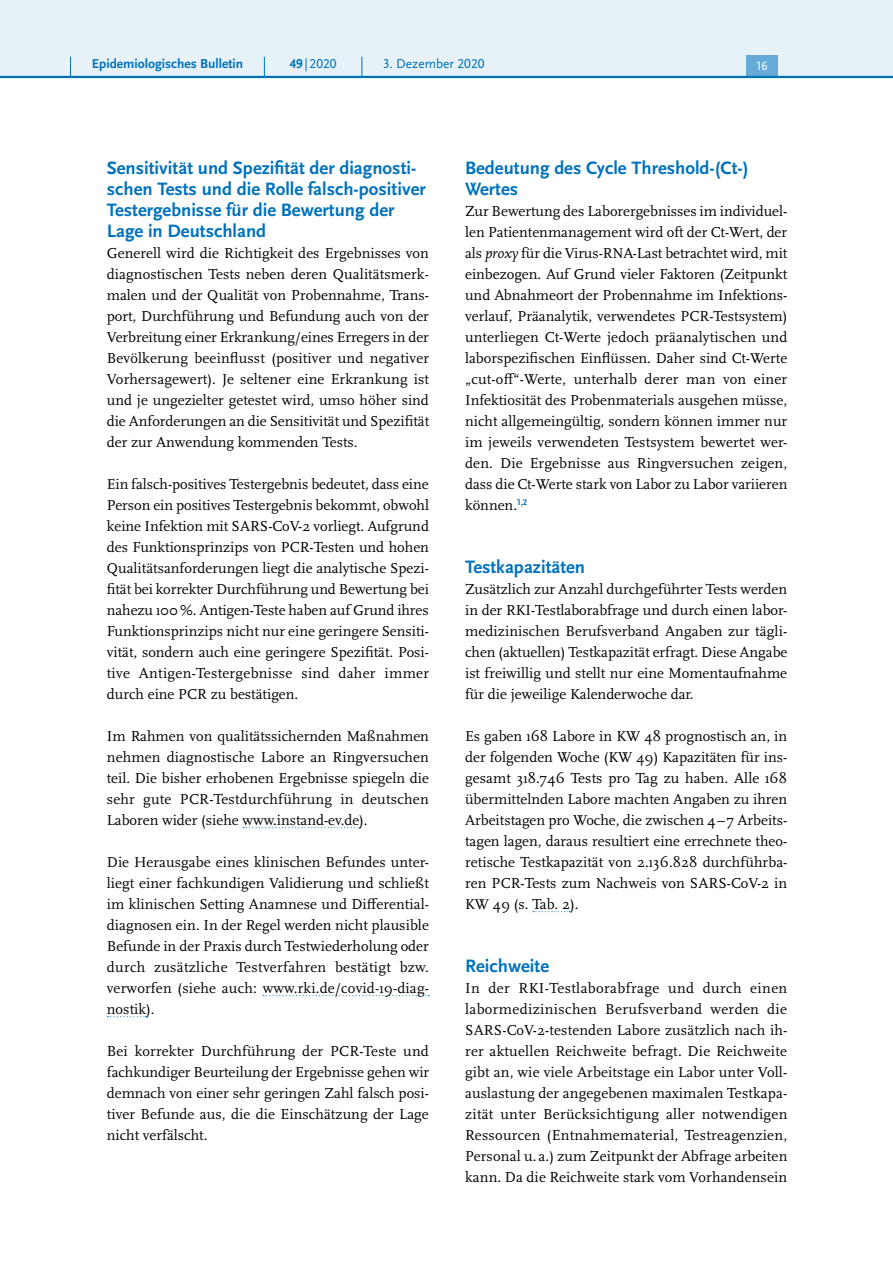
<style>
.page{position:relative;width:893px;height:1263px;background:#fff}
.page>*{position:absolute;margin:0;border:0;box-sizing:border-box;transform-origin:0 0}
.t1{font:700 18.75px/21px "Scala Sans Pro";color:#0072bc}
.t2{font:15px/21px "Scala Pro";color:#000;text-align:justify}
.t3{font:700 13.5px "Scala Sans Pro";color:#0072bc}
.t4{font:13.5px "Scala Sans Pro";color:#0072bc}
.t5{font:12.45px "Scala Sans Pro";color:#fff}
.s1{font-weight:700}
.s2{font-style:italic}
</style>
<div class="page">
<svg style="left:243px;top:827px;width:117px;height:1px"></svg>
<svg style="left:263px;top:995px;width:166px;height:1px"></svg>
<svg style="left:107px;top:1016px;width:40px;height:1px"></svg>
<svg style="left:533px;top:911px;width:37px;height:1px"></svg>
<div style="left:0;top:0;width:893px;height:77px;background:#e6f1f8"></div>
<div style="left:746px;top:55px;width:32px;height:21px;background:#66aad7"></div>
<hr style="left:0;top:76px;width:893px;height:2px;background:#0072bc">
<svg style="left:70px;top:57px;width:1px;height:19px"></svg>
<svg style="left:264px;top:57px;width:1px;height:19px"></svg>
<svg style="left:362px;top:57px;width:1px;height:19px"></svg>
<p class="t3" style="left:92px;top:55px;width:153px">Epidemiologisches Bulletin</p>
<p class="t4" style="left:290px;top:55px;width:48px"><span class="s1">49</span>|2020</p>
<p class="t4" style="left:383px;top:55px;width:103px">3. Dezember 2020</p>
<p class="t5" style="left:757px;top:59px;width:13px">16</p>
<p class="t1" style="left:107px;top:157px;width:320px">Sensitivität und Spezifität der diagnosti&shy;schen Tests und die Rolle falsch-positiver Testergebnisse für die Bewertung der Lage in Deutschland</p>
<p class="t2" style="left:107px;top:242px;width:324px">Generell wird die Richtigkeit des Ergebnisses von diagnostischen Tests neben deren Qualitätsmerk&shy;malen und der Qualität von Probennahme, Trans&shy;port, Durchführung und Befundung auch von der Verbreitung einer Erkrankung/eines Erregers in der Bevölkerung beeinflusst (positiver und negativer Vorhersagewert). Je seltener eine Erkrankung ist und je ungezielter getestet wird, umso höher sind die Anforderungen an die Sensitivität und Spezifität der zur Anwendung kommenden Tests.</p>
<p class="t2" style="left:107px;top:473px;width:324px">Ein falsch-positives Testergebnis bedeutet, dass eine Person ein positives Testergebnis bekommt, obwohl keine Infektion mit SARS-CoV-2 vorliegt. Aufgrund des Funktionsprinzips von PCR-Testen und hohen Qualitätsanforderungen liegt die analytische Spezi&shy;fität bei korrekter Durchführung und Bewertung bei nahezu 100%. Antigen-Teste haben auf Grund ihres Funktionsprinzips nicht nur eine geringere Sensiti&shy;vität, sondern auch eine geringere Spezifität. Posi&shy;tive Antigen-Testergebnisse sind daher immer durch eine PCR zu bestätigen.</p>
<p class="t2" style="left:107px;top:725px;width:324px">Im Rahmen von qualitätssichernden Maßnahmen nehmen diagnostische Labore an Ringversuchen teil. Die bisher erhobenen Ergebnisse spiegeln die sehr gute PCR-Testdurchführung in deutschen Laboren wider (siehe www.instand-ev.de).</p>
<p class="t2" style="left:107px;top:851px;width:324px">Die Herausgabe eines klinischen Befundes unter&shy;liegt einer fachkundigen Validierung und schließt im klinischen Setting Anamnese und Differential&shy;diagnosen ein. In der Regel werden nicht plausible Befunde in der Praxis durch Testwiederholung oder durch zusätzliche Testverfahren bestätigt bzw. verworfen (siehe auch: www.rki.de/covid-19-diag&shy;nostik).</p>
<p class="t2" style="left:107px;top:1040px;width:324px">Bei korrekter Durchführung der PCR-Teste und fachkundiger Beurteilung der Ergebnisse gehen wir demnach von einer sehr geringen Zahl falsch posi&shy;tiver Befunde aus, die die Einschätzung der Lage nicht verfälscht.</p>
<p class="t1" style="left:465px;top:157px;width:285px">Bedeutung des Cycle Threshold-(Ct-)<br>Wertes</p>
<p class="t2" style="left:465px;top:200px;width:324px">Zur Bewertung des Laborergebnisses im individuel&shy;len Patientenmanagement wird oft der Ct-Wert, der als <span class="s2">proxy</span> für die Virus-RNA-Last betrachtet wird, mit einbezogen. Auf Grund vieler Faktoren (Zeitpunkt und Abnahmeort der Probennahme im Infektions&shy;verlauf, Präanalytik, verwendetes PCR-Testsystem) unterliegen Ct-Werte jedoch präanalytischen und laborspezifischen Einflüssen. Daher sind Ct-Werte „cut-off“-Werte, unterhalb derer man von einer Infektiosität des Probenmaterials ausgehen müsse, nicht allgemeingültig, sondern können immer nur im jeweils verwendeten Testsystem bewertet wer&shy;den. Die Ergebnisse aus Ringversuchen zeigen, dass die Ct-Werte stark von Labor zu Labor variieren können.<sup>1,2</sup></p>
<p class="t1" style="left:465px;top:556px;width:122px">Testkapazitäten</p>
<p class="t2" style="left:465px;top:578px;width:324px">Zusätzlich zur Anzahl durchgeführter Tests werden in der RKI-Testlaborabfrage und durch einen labor&shy;medizinischen Berufsverband Angaben zur tägli&shy;chen (aktuellen) Testkapazität erfragt. Diese Angabe ist freiwillig und stellt nur eine Momentaufnahme für die jeweilige Kalenderwoche dar.</p>
<p class="t2" style="left:465px;top:725px;width:324px">Es gaben 168 Labore in KW 48 prognostisch an, in der folgenden Woche (KW 49) Kapazitäten für ins&shy;gesamt 318.746 Tests pro Tag zu haben. Alle 168 übermittelnden Labore machten Angaben zu ihren Arbeitstagen pro Woche, die zwischen 4–7 Arbeits&shy;tagen lagen, daraus resultiert eine errechnete theo&shy;retische Testkapazität von 2.136.828 durchführba&shy;ren PCR-Tests zum Nachweis von SARS-CoV-2 in KW 49 (s. Tab. 2).</p>
<p class="t1" style="left:465px;top:955px;width:86px">Reichweite</p>
<p class="t2" style="left:465px;top:977px;width:324px">In der RKI-Testlaborabfrage und durch einen labormedizinischen Berufsverband werden die SARS-CoV-2-testenden Labore zusätzlich nach ih&shy;rer aktuellen Reichweite befragt. Die Reichweite gibt an, wie viele Arbeitstage ein Labor unter Voll&shy;auslastung der angegebenen maximalen Testkapa&shy;zität unter Berücksichtigung aller notwendigen Ressourcen (Entnahmematerial, Testreagenzien, Personal u. a.) zum Zeitpunkt der Abfrage arbeiten kann. Da die Reichweite stark vom Vorhandensein</p>
</div>
